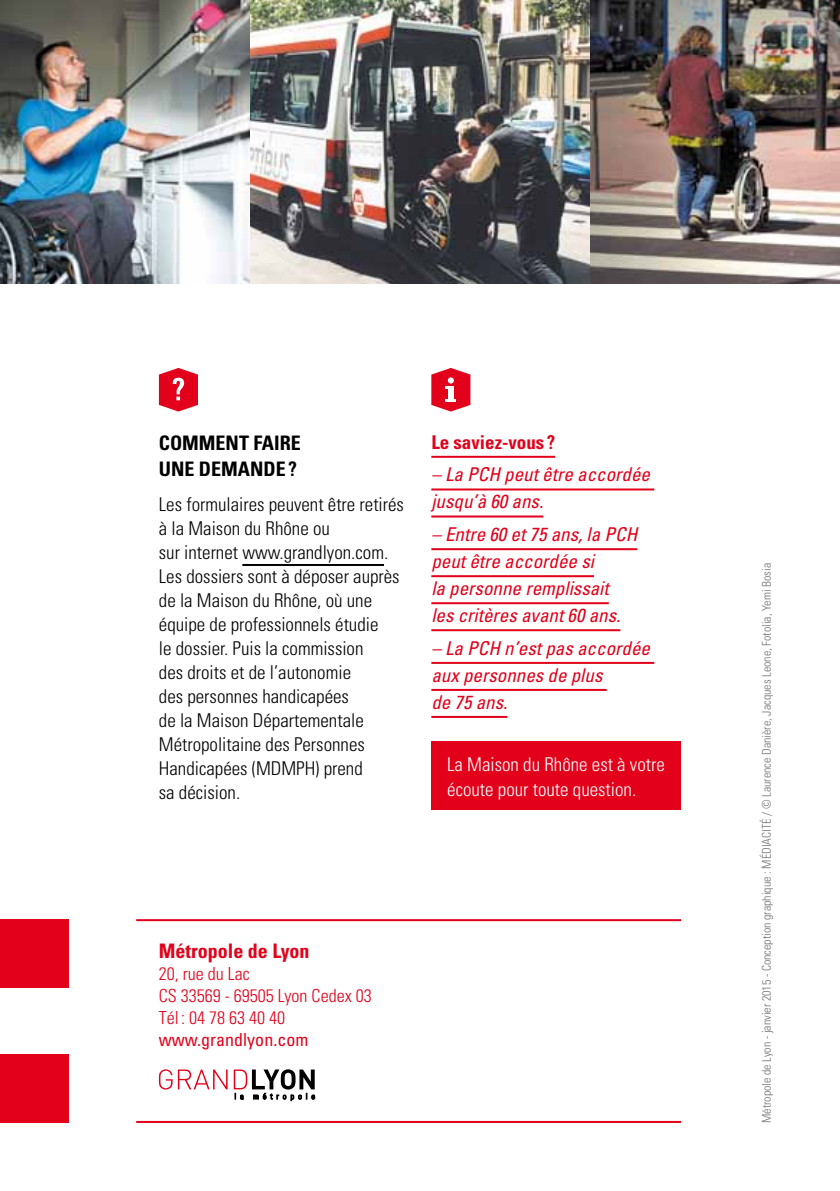
<style>
.page{position:relative;width:840px;height:1191px;background:#fff}
.page>*{position:absolute;margin:0;border:0;box-sizing:border-box;transform-origin:0 0}
.t1{font:700 condensed 20px/26px "Univers";color:#000}
.t2{font:700 condensed 20px "Univers";color:#e2001a}
.t3{font:300 condensed 19px/24px "Univers";color:#000}
.t4{font:italic condensed 19px/27px "Univers";color:#e2001a}
.t5{font:300 condensed 19px/25px "Univers";color:#fff}
.t6{font:700 condensed 19px "Univers";color:#e2001a}
.t7{font:300 condensed 18px/22px "Univers";color:#e2001a}
.t8{font:condensed 18px "Univers";color:#e2001a}
.t9{font:300 condensed 12px "Univers";color:#707172}
</style>
<div class="page">
<img style="left:249px;top:0;width:341px;height:283px">
<svg style="left:431px;top:368px;width:39px;height:43px"></svg>
<hr style="left:431px;top:456px;width:124px;height:2px;background:#e2001a">
<hr style="left:431px;top:488px;width:223px;height:2px;background:#e2001a">
<hr style="left:431px;top:515px;width:112px;height:2px;background:#e2001a">
<hr style="left:431px;top:548px;width:206px;height:2px;background:#e2001a">
<hr style="left:431px;top:575px;width:162px;height:2px;background:#e2001a">
<hr style="left:431px;top:602px;width:177px;height:2px;background:#e2001a">
<hr style="left:431px;top:629px;width:189px;height:2px;background:#e2001a">
<hr style="left:431px;top:662px;width:223px;height:2px;background:#e2001a">
<hr style="left:431px;top:689px;width:175px;height:2px;background:#e2001a">
<hr style="left:431px;top:716px;width:76px;height:2px;background:#e2001a">
<img style="left:590px;top:0;width:249px;height:283px">
<img style="left:0;top:0;width:249px;height:283px">
<hr style="left:242px;top:564px;width:142px;height:2px;background:#000">
<svg style="left:159px;top:368px;width:39px;height:43px"></svg>
<div style="left:431px;top:741px;width:249px;height:68px;background:#e2001a"></div>
<div style="left:0;top:919px;width:68px;height:68px;background:#e2001a"></div>
<div style="left:0;top:1055px;width:68px;height:68px;background:#e2001a"></div>
<hr style="left:136px;top:919px;width:544px;height:2px;background:#e2001a">
<hr style="left:136px;top:1121px;width:544px;height:2px;background:#e2001a">
<svg style="left:159px;top:1069px;width:13px;height:20px"></svg>
<svg style="left:178px;top:1069px;width:49px;height:20px"></svg>
<svg style="left:233px;top:1069px;width:82px;height:32px"></svg>
<p class="t1" style="left:159px;top:429px;width:143px">Comment faire une demande?</p>
<p class="t3" style="left:159px;top:492px;width:246px">Les formulaires peuvent être retirés à la Maison du Rhône ou<br>sur internet www.grandlyon.com.<br>Les dossiers sont à déposer auprès de la Maison du Rhône, où une équipe de professionnels étudie<br>le dossier. Puis la commission<br>des droits et de l’autonomie<br>des personnes handicapées<br>de la Maison Départementale<br>Métropolitaine des Personnes<br>Handicapées (MDMPH) prend<br>sa décision.</p>
<p class="t6" style="left:431px;top:430px;width:125px">Le saviez-vous ?</p>
<p class="t4" style="left:431px;top:461px;width:220px">– La PCH peut être accordée jusqu’à 60 ans.</p>
<p class="t4" style="left:431px;top:520px;width:207px">– Entre 60 et 75 ans, la PCH peut être accordée si<br>la personne remplissait<br>les critères avant 60 ans.</p>
<p class="t4" style="left:431px;top:634px;width:220px">– La PCH n’est pas accordée aux personnes de plus<br>de 75 ans.</p>
<p class="t5" style="left:447px;top:751px;width:219px">La Maison du Rhône est à votre écoute pour toute question.</p>
<p class="t2" style="left:159px;top:938px;width:152px">Métropole de Lyon</p>
<p class="t7" style="left:159px;top:962px;width:214px">20, rue du Lac<br>CS 33569 - 69505 Lyon Cedex 03<br>Tél : 04 78 63 40 40</p>
<p class="t8" style="left:159px;top:1028px;width:151px">www.grandlyon.com</p>
<p class="t9" style="left:759px;top:1123px;width:561px;rotate:-90deg">Métropole de Lyon - janvier 2015 - Conception graphique : MÉDIACITÉ / © Laurence Danière, Jacques Leone, Fotolia, Yemi Bosia</p>
</div>
